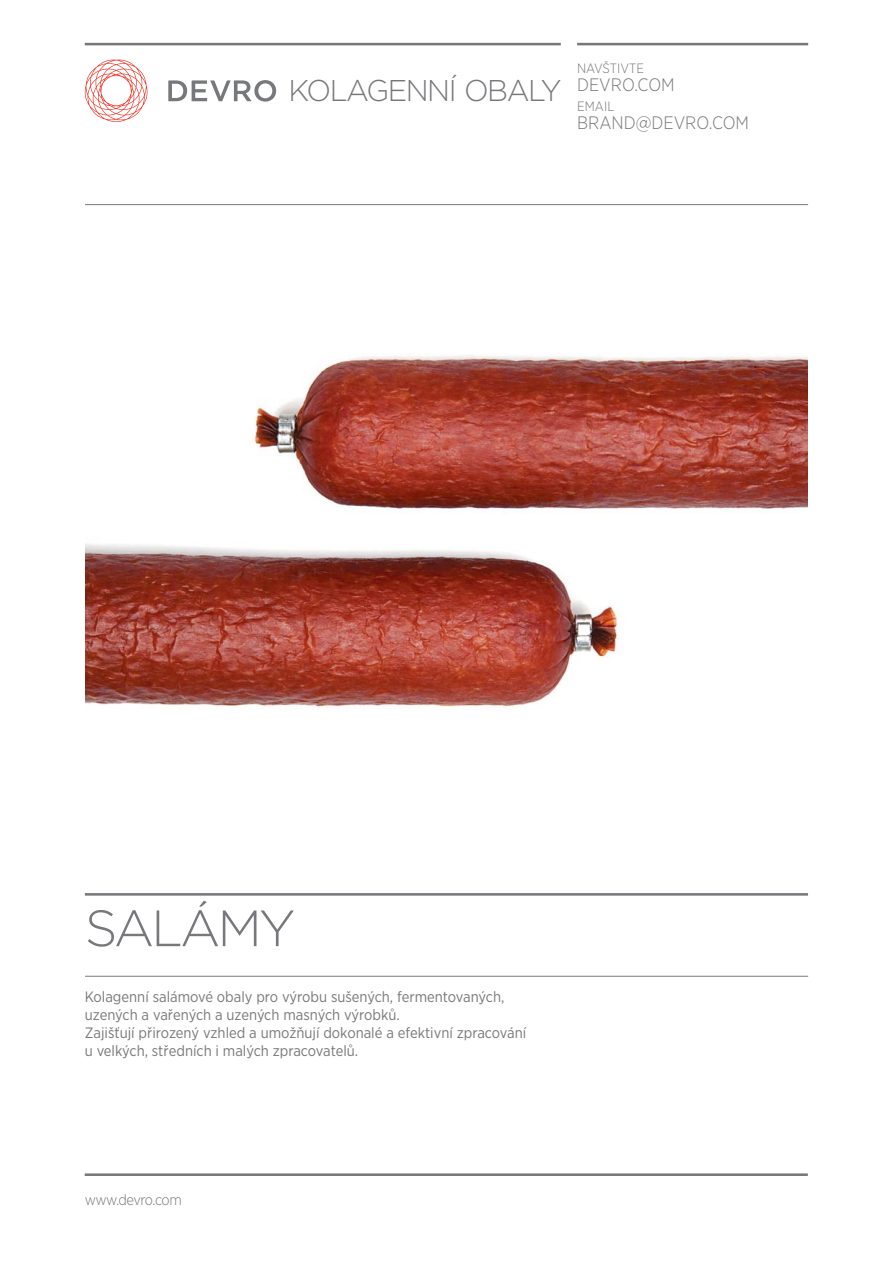
<style>
.page{position:relative;width:893px;height:1263px;background:#fff}
.page>*{position:absolute;margin:0;border:0;box-sizing:border-box;transform-origin:0 0}
.t1{font:300 51px "Gotham";letter-spacing:-.055em;color:#77787b}
.t2{font:300 30px "Gotham";letter-spacing:-.05em;color:#77787b}
.t3{font:300 18px/38.2px "Gotham Narrow";color:#77787b}
.t4{font:300 15px/18px "Gotham Narrow";color:#77787b}
.t5{font:300 15px "Gotham Narrow";letter-spacing:-.04em;color:#77787b}
.t6{font:300 13.5px "Gotham Narrow";color:#77787b}
</style>
<div class="page">
<img style="left:85px;top:355px;width:723px;height:355px">
<hr style="left:85px;top:204px;width:723px;height:1px;background:#77787b">
<hr style="left:85px;top:43px;width:476px;height:2px;background:#77787b">
<hr style="left:577px;top:43px;width:231px;height:2px;background:#77787b">
<svg style="left:84px;top:60px;width:64px;height:62px"></svg>
<svg style="left:168px;top:80px;width:108px;height:22px"></svg>
<hr style="left:85px;top:1173px;width:723px;height:3px;background:#77787b">
<hr style="left:85px;top:893px;width:723px;height:3px;background:#77787b">
<hr style="left:85px;top:976px;width:723px;height:1px;background:#77787b">
<h2 class="t2" style="left:289px;top:73px;width:275px">KOLAGENNÍ OBALY</h2>
<p class="t6" style="left:577px;top:63px;width:68px">NAVŠTIVTE</p>
<p class="t6" style="left:577px;top:101px;width:39px">EMAIL</p>
<p class="t3" style="left:577px;top:67px;width:173px">DEVRO.COM<br>BRAND@DEVRO.COM</p>
<h1 class="t1" style="left:85px;top:899px;width:212px">SALÁMY</h1>
<p class="t4" style="left:85px;top:988px;width:443px">Kolagenní salámové obaly pro výrobu sušených, fermentovaných, uzených a vařených a uzených masných výrobků.<br>Zajišťují přirozený vzhled a umožňují dokonalé a efektivní zpracování u velkých, středních i malých zpracovatelů.</p>
<p class="t5" style="left:85px;top:1194px;width:99px">www.devro.com</p>
</div>
